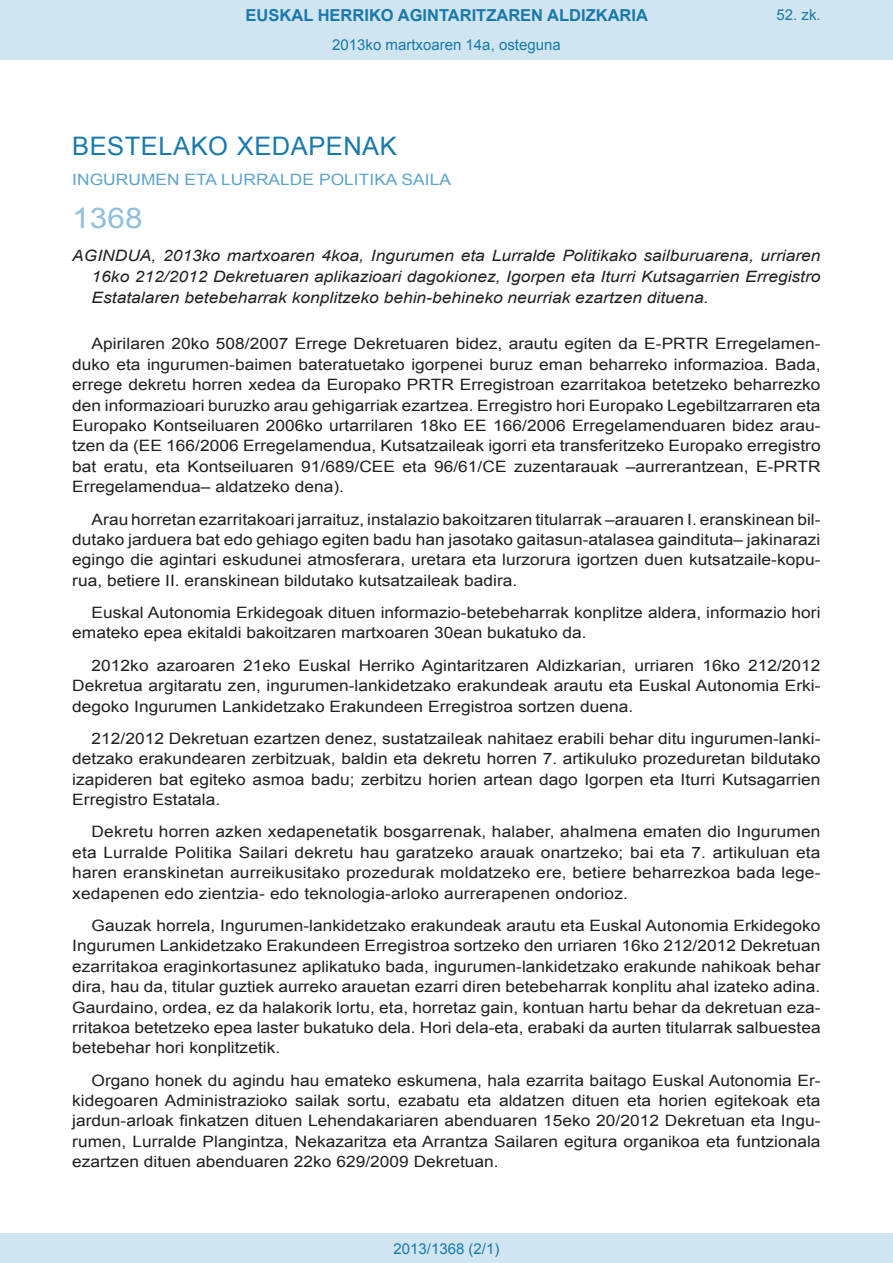
<style>
.page{position:relative;width:893px;height:1263px;background:#fff}
.page>*{position:absolute;margin:0;border:0;box-sizing:border-box;transform-origin:0 0}
.BOPVOrden{font:28.5px "Arial";color:#90c0db;scale:1.11 1}
.BOPVSeccion{font:25.5px "Arial";letter-spacing:.02em;color:#1879ad}
.t1{font:700 16.5px "Arial";color:#1879ad}
.BOPVDetalle{font:15.6px/20.4px "Arial";color:#231f20;text-align:justify;scale:1.11 1}
.BOPVTitulo{font:italic 15.6px/21px "Arial";color:#231f20;text-align:justify;scale:1.11 1}
.BOPVOrganismo{font:15.6px "Arial";letter-spacing:.005em;color:#5ea4ca;scale:1.11 1}
.Paginacion_Centro{font:15px "Arial";color:#1879ad}
</style>
<div class="page">
<div style="left:0;top:0;width:893px;height:60px;background:#d0e5f0"></div>
<div style="left:0;top:1233px;width:893px;height:30px;background:#d0e5f0"></div>
<p class="t1" style="left:246px;top:4px;width:404px">EUSKAL HERRIKO AGINTARITZAREN ALDIZKARIA</p>
<p class="Paginacion_Centro" style="left:332px;top:35px;width:230px">2013ko martxoaren 14a, osteguna</p>
<p class="Paginacion_Centro" style="left:776px;top:5px;width:46px">52. zk.</p>
<p class="BOPVSeccion" style="left:72px;top:129px;width:326px">BESTELAKO XEDAPENAK</p>
<p class="BOPVOrganismo" style="left:72px;top:169px;width:343px">INGURUMEN ETA LURRALDE POLITIKA SAILA</p>
<p class="BOPVOrden" style="left:72px;top:199px;width:65px">1368</p>
<p class="BOPVTitulo" style="left:92px;top:246px;width:658px;text-indent:-19px">AGINDUA, 2013ko martxoaren 4koa, Ingurumen eta Lurralde Politikako sailburuarena, urriaren 16ko 212/2012 Dekretuaren aplikazioari dagokionez, Igorpen eta Iturri Kutsagarrien Erregistro Estatalaren betebeharrak konplitzeko behin-behineko neurriak ezartzen dituena.</p>
<p class="BOPVDetalle" style="left:72px;top:334px;width:676px;text-indent:19px">Apirilaren 20ko 508/2007 Errege Dekretuaren bidez, arautu egiten da E-PRTR Erregelamen&shy;duko eta ingurumen-baimen bateratuetako igorpenei buruz eman beharreko informazioa. Bada, errege dekretu horren xedea da Europako PRTR Erregistroan ezarritakoa betetzeko beharrezko den informazioari buruzko arau gehigarriak ezartzea. Erregistro hori Europako Legebiltzarraren eta Europako Kontseiluaren 2006ko urtarrilaren 18ko EE 166/2006 Erregelamenduaren bidez arau&shy;tzen da (EE 166/2006 Erregelamendua, Kutsatzaileak igorri eta transferitzeko Europako erregistro bat eratu, eta Kontseiluaren 91/689/CEE eta 96/61/CE zuzentarauak –aurrerantzean, E-PRTR Erregelamendua– aldatzeko dena).</p>
<p class="BOPVDetalle" style="left:72px;top:509px;width:676px;text-indent:19px">Arau horretan ezarritakoari jarraituz, instalazio bakoitzaren titularrak –arauaren I. eranskinean bil&shy;dutako jarduera bat edo gehiago egiten badu han jasotako gaitasun-atalasea gaindituta– jakinarazi egingo die agintari eskudunei atmosferara, uretara eta lurzorura igortzen duen kutsatzaile-kopu&shy;rua, betiere II. eranskinean bildutako kutsatzaileak badira.</p>
<p class="BOPVDetalle" style="left:72px;top:602px;width:676px;text-indent:19px">Euskal Autonomia Erkidegoak dituen informazio-betebeharrak konplitze aldera, informazio hori emateko epea ekitaldi bakoitzaren martxoaren 30ean bukatuko da.</p>
<p class="BOPVDetalle" style="left:72px;top:655px;width:676px;text-indent:19px">2012ko azaroaren 21eko Euskal Herriko Agintaritzaren Aldizkarian, urriaren 16ko 212/2012<br>Dekretua argitaratu zen, ingurumen-lankidetzako erakundeak arautu eta Euskal Autonomia Erki&shy;degoko Ingurumen Lankidetzako Erakundeen Erregistroa sortzen duena.</p>
<p class="BOPVDetalle" style="left:72px;top:728px;width:676px;text-indent:19px">212/2012 Dekretuan ezartzen denez, sustatzaileak nahitaez erabili behar ditu ingurumen-lanki&shy;detzako erakundearen zerbitzuak, baldin eta dekretu horren 7. artikuluko prozeduretan bildutako izapideren bat egiteko asmoa badu; zerbitzu horien artean dago Igorpen eta Iturri Kutsagarrien Erregistro Estatala.</p>
<p class="BOPVDetalle" style="left:72px;top:822px;width:676px;text-indent:19px">Dekretu horren azken xedapenetatik bosgarrenak, halaber, ahalmena ematen dio Ingurumen eta Lurralde Politika Sailari dekretu hau garatzeko arauak onartzeko; bai eta 7. artikuluan eta haren eranskinetan aurreikusitako prozedurak moldatzeko ere, betiere beharrezkoa bada lege&shy;xedapenen edo zientzia- edo teknologia-arloko aurrerapenen ondorioz.</p>
<p class="BOPVDetalle" style="left:72px;top:915px;width:676px;text-indent:19px">Gauzak horrela, Ingurumen-lankidetzako erakundeak arautu eta Euskal Autonomia Erkidegoko Ingurumen Lankidetzako Erakundeen Erregistroa sortzeko den urriaren 16ko 212/2012 Dekretuan ezarritakoa eraginkortasunez aplikatuko bada, ingurumen-lankidetzako erakunde nahikoak behar dira, hau da, titular guztiek aurreko arauetan ezarri diren betebeharrak konplitu ahal izateko adina.<br>Gaurdaino, ordea, ez da halakorik lortu, eta, horretaz gain, kontuan hartu behar da dekretuan eza&shy;rritakoa betetzeko epea laster bukatuko dela. Hori dela-eta, erabaki da aurten titularrak salbuestea betebehar hori konplitzetik.</p>
<p class="BOPVDetalle" style="left:72px;top:1070px;width:676px;text-indent:19px">Organo honek du agindu hau emateko eskumena, hala ezarrita baitago Euskal Autonomia Er&shy;kidegoaren Administrazioko sailak sortu, ezabatu eta aldatzen dituen eta horien egitekoak eta jardun-arloak finkatzen dituen Lehendakariaren abenduaren 15eko 20/2012 Dekretuan eta Ingu&shy;rumen, Lurralde Plangintza, Nekazaritza eta Arrantza Sailaren egitura organikoa eta funtzionala ezartzen dituen abenduaren 22ko 629/2009 Dekretuan.</p>
<p class="Paginacion_Centro" style="left:393px;top:1238px;width:107px">2013/1368 (2/1)</p>
</div>
